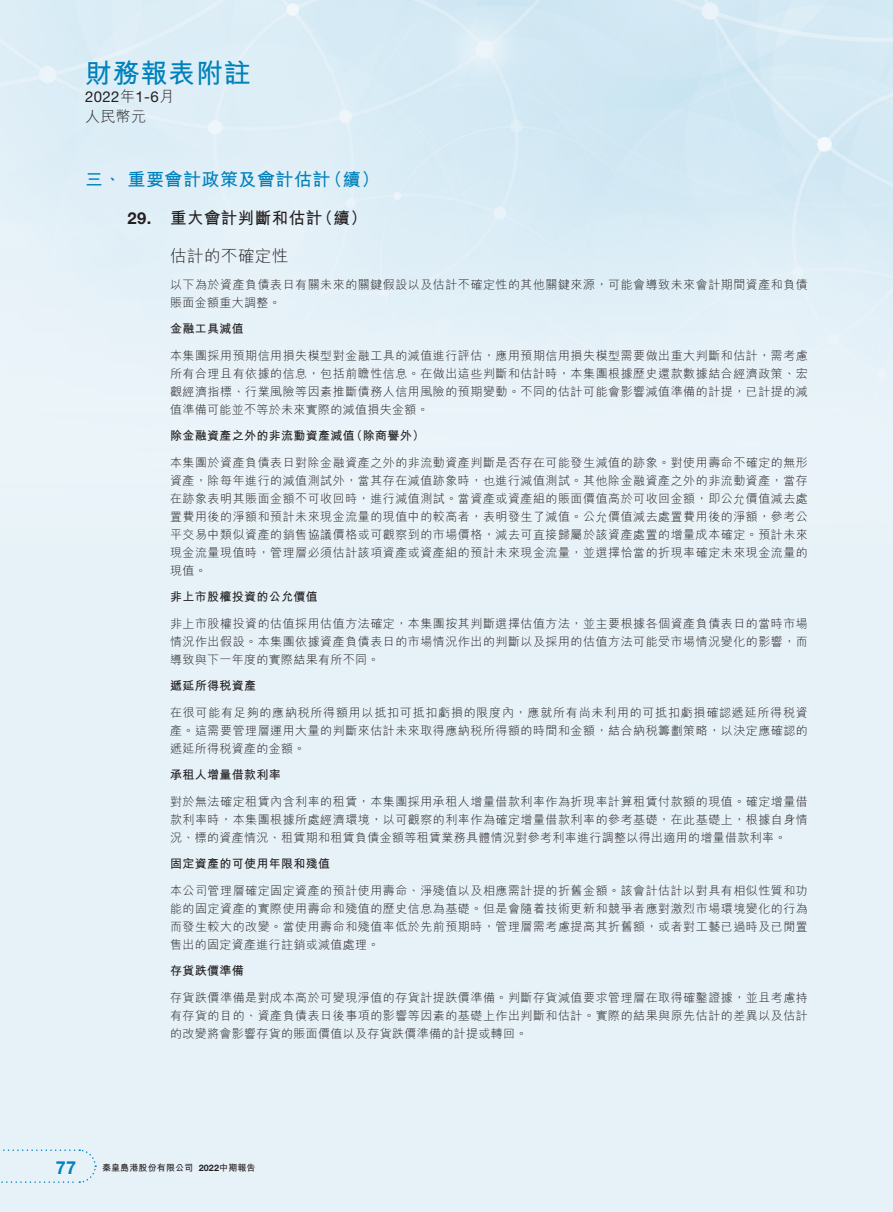
<style>
.page{position:relative;width:893px;height:1212px;background:#e6f2f8}
.page>*{position:absolute;margin:0;border:0;box-sizing:border-box;transform-origin:0 0}
.t1{font:700 27px "M Hei HK";letter-spacing:.03em;color:#0081bb}
.t2{font:700 18px "M Hei HK";letter-spacing:.03em;color:#0081bb}
.t3{font:700 18px "Helvetica Neue LT Std";color:#0081bb}
.t4{font:700 16.5px "M Hei HK";letter-spacing:.03em;color:#231f20}
.t5{font:300 16.5px "M Hei HK";letter-spacing:.03em;color:#231f20}
.t6{font:700 16.5px "Helvetica Neue LT Std";color:#231f20}
.t7{font:15px "Helvetica Neue LT Std";color:#231f20}
.t8{font:300 15px "M Hei HK";color:#231f20}
.t9{font:300 12px/18px "M Hei HK";letter-spacing:.045em;color:#231f20;text-align:justify}
.t10{font:700 12px "M Hei HK";letter-spacing:.03em;color:#231f20}
.t11{font:700 9px "M Hei HK";letter-spacing:.015em;color:#231f20}
.t12{font:700 9px "Helvetica Neue LT Std";color:#231f20}
.s1{font-family:"M Hei HK";font-weight:300}
.s2{font-family:"M Hei HK"}
</style>
<div class="page">
<svg style="left:1px;top:1149px;width:96px;height:34px"></svg>
<img style="left:16px;top:0;width:877px;height:275px">
<h1 class="t1" style="left:85px;top:53px;width:167px">財務報表附註</h1>
<p class="t7" style="left:85px;top:88px;width:91px">2022<span class="s1">年</span>1-6<span class="s1">月</span></p>
<p class="t8" style="left:85px;top:109px;width:63px">人民幣元</p>
<h2 class="t2" style="left:85px;top:166px;width:247px">三、重要會計政策及會計估計</h2>
<h3 class="t4" style="left:317px;top:206px;width:52px">（續(</h3>
<h2 class="t2" style="left:324px;top:166px;width:57px">（續(</h2>
<h3 class="t4" style="left:170px;top:206px;width:154px">重大會計判斷和估計</h3>
<h3 class="t6" style="left:128px;top:208px;width:25px">29.</h3>
<h3 class="t5" style="left:170px;top:248px;width:120px">估計的不確定性</h3>
<p class="t9" style="left:170px;top:275px;width:639px">以下為於資產負債表日有關未來的關鍵假設以及估計不確定性的其他關鍵來源，可能會導致未來會計期間資產和負債賬面金額重大調整。</p>
<p class="t10" style="left:170px;top:320px;width:75px">金融工具減值</p>
<p class="t9" style="left:170px;top:346px;width:639px">本集團採用預期信用損失模型對金融工具的減值進行評估，應用預期信用損失模型需要做出重大判斷和估計，需考慮所有合理且有依據的信息，包括前瞻性信息。在做出這些判斷和估計時，本集團根據歷史還款數據結合經濟政策、宏觀經濟指標、行業風險等因素推斷債務人信用風險的預期變動。不同的估計可能會影響減值準備的計提，已計提的減值準備可能並不等於未來實際的減值損失金額。</p>
<p class="t10" style="left:351px;top:427px;width:75px">（除商譽外(</p>
<p class="t10" style="left:170px;top:427px;width:186px">除金融資產之外的非流動資產減值</p>
<p class="t9" style="left:170px;top:453px;width:639px">本集團於資產負債表日對除金融資產之外的非流動資產判斷是否存在可能發生減值的跡象。對使用壽命不確定的無形資產，除每年進行的減值測試外，當其存在減值跡象時，也進行減值測試。其他除金融資產之外的非流動資產，當存在跡象表明其賬面金額不可收回時，進行減值測試。當資產或資產組的賬面價值高於可收回金額，即公允價值減去處置費用後的淨額和預計未來現金流量的現值中的較高者，表明發生了減值。公允價值減去處置費用後的淨額，參考公平交易中類似資產的銷售協議價格或可觀察到的市場價格，減去可直接歸屬於該資產處置的增量成本確定。預計未來現金流量現值時，管理層必須估計該項資產或資產組的預計未來現金流量，並選擇恰當的折現率確定未來現金流量的現值。</p>
<p class="t10" style="left:170px;top:588px;width:149px">非上市股權投資的公允價值</p>
<p class="t9" style="left:170px;top:614px;width:639px">非上市股權投資的估值採用估值方法確定，本集團按其判斷選擇估值方法，並主要根據各個資產負債表日的當時市場情況作出假設。本集團依據資產負債表日的市場情況作出的判斷以及採用的估值方法可能受市場情況變化的影響，而導致與下一年度的實際結果有所不同。</p>
<p class="t10" style="left:170px;top:677px;width:88px">遞延所得稅資產</p>
<p class="t9" style="left:170px;top:703px;width:639px">在很可能有足夠的應納稅所得額用以抵扣可抵扣虧損的限度內，應就所有尚未利用的可抵扣虧損確認遞延所得稅資產。這需要管理層運用大量的判斷來估計未來取得應納稅所得額的時間和金額，結合納稅籌劃策略，以決定應確認的遞延所得稅資產的金額。</p>
<p class="t10" style="left:170px;top:766px;width:112px">承租人增量借款利率</p>
<p class="t9" style="left:170px;top:792px;width:639px">對於無法確定租賃內含利率的租賃，本集團採用承租人增量借款利率作為折現率計算租賃付款額的現值。確定增量借款利率時，本集團根據所處經濟環境，以可觀察的利率作為確定增量借款利率的參考基礎，在此基礎上，根據自身情況、標的資產情況、租賃期和租賃負債金額等租賃業務具體情況對參考利率進行調整以得出適用的增量借款利率。</p>
<p class="t10" style="left:170px;top:855px;width:162px">固定資產的可使用年限和殘值</p>
<p class="t9" style="left:170px;top:881px;width:639px">本公司管理層確定固定資產的預計使用壽命、淨殘值以及相應需計提的折舊金額。該會計估計以對具有相似性質和功能的固定資產的實際使用壽命和殘值的歷史信息為基礎。但是會隨着技術更新和競爭者應對激烈市場環境變化的行為而發生較大的改變。當使用壽命和殘值率低於先前預期時，管理層需考慮提高其折舊額，或者對工藝已過時及已閒置售出的固定資產進行註銷或減值處理。</p>
<p class="t10" style="left:170px;top:962px;width:75px">存貨跌價準備</p>
<p class="t9" style="left:170px;top:988px;width:639px">存貨跌價準備是對成本高於可變現淨值的存貨計提跌價準備。判斷存貨減值要求管理層在取得確鑿證據，並且考慮持有存貨的目的、資產負債表日後事項的影響等因素的基礎上作出判斷和估計。實際的結果與原先估計的差異以及估計的改變將會影響存貨的賬面價值以及存貨跌價準備的計提或轉回。</p>
<h2 class="t3" style="left:56px;top:1156px;width:22px">77</h2>
<p class="t11" style="left:102px;top:1161px;width:93px">秦皇島港股份有限公司</p>
<p class="t12" style="left:199px;top:1162px;width:58px">2022<span class="s2">中期報告</span></p>
</div>
